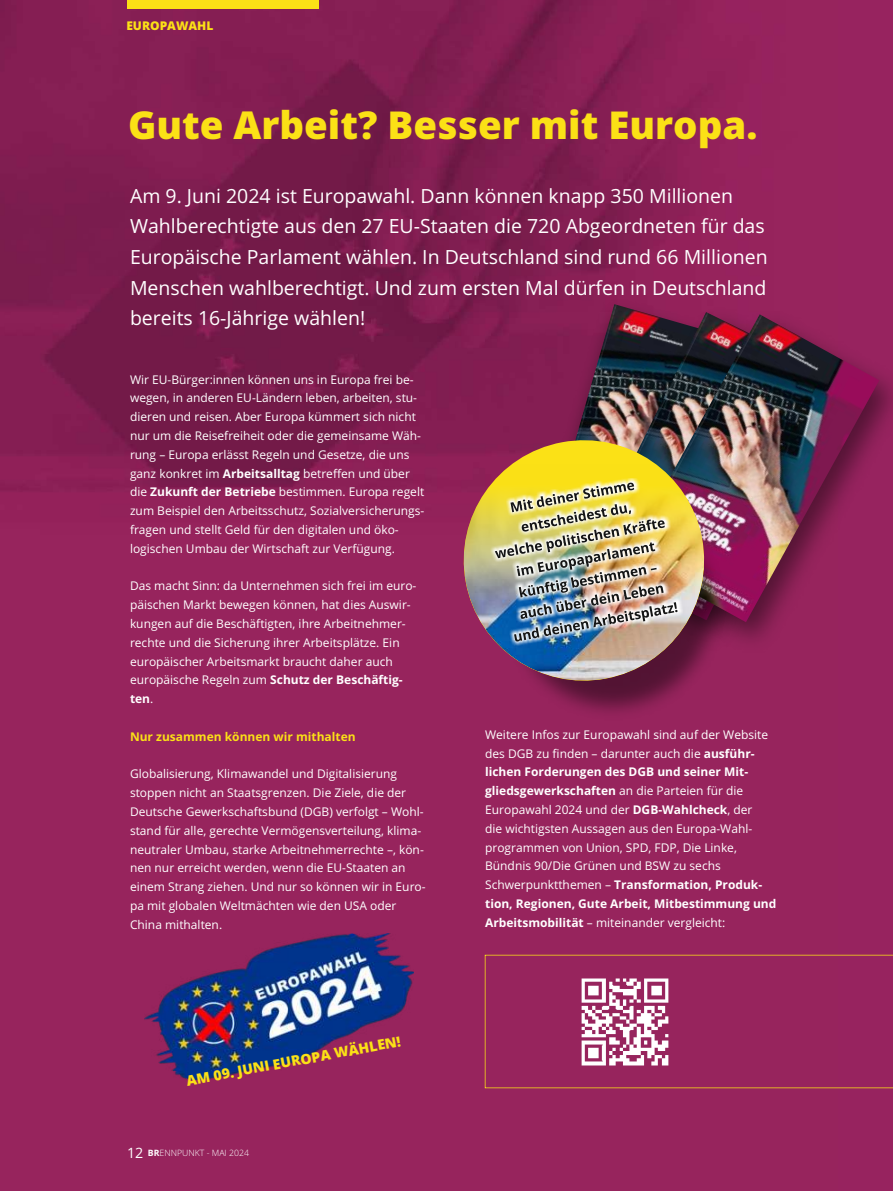
<style>
.page{position:relative;width:893px;height:1191px;background:#fff}
.page>*{position:absolute;margin:0;border:0;box-sizing:border-box;transform-origin:0 0}
.t1{font:800 38.4px "Open Sans";color:#fbe116}
.t2{font:19.5px/30.6px "Open Sans";color:#fff}
.t3{font:800 14.1px "Open Sans";color:#fbe116}
.t4{font:12px/18.8px "Open Sans";color:#fff}
.t5{font:700 12px "Open Sans";color:#fbe116}
.t6{font:800 12px "Open Sans";color:#fbe116}
.t7{font:700 12px "Open Sans";color:#fff}
.t8{font:300 8.7px "Open Sans";color:#fff}
.s1{font-weight:700}
.s2{font-weight:400}
.s3{font-weight:400;font-size:14.25px}
</style>
<div class="page">
<div style="left:823px;top:0;width:70px;height:1191px;background:#97235f"></div>
<img style="left:0;top:0;width:837px;height:1191px">
<div style="left:508px;top:283px;width:270px;height:366px;background:linear-gradient(to right,#841d52,#9a235f)"></div>
<div style="left:538px;top:304px;width:19px;height:126px;background:#851e53"></div>
<div style="left:557px;top:288px;width:318px;height:381px;background:#851e53"></div>
<img style="left:584px;top:350px;width:14px;height:80px">
<svg style="left:598px;top:289px;width:295px;height:384px;fill:#97235d"></svg>
<img style="left:626px;top:314px;width:253px;height:308px">
<svg style="left:485px;top:480px;width:254px;height:254px;background:#90275d"></svg>
<img style="left:454px;top:430px;width:260px;height:260px">
<img style="left:462px;top:463px;width:252px;height:227px">
<img style="left:490px;top:478px;width:192px;height:168px">
<img style="left:495px;top:482px;width:183px;height:159px">
<svg style="left:485px;top:954px;width:408px;height:134px;fill:#97245d"></svg>
<img style="left:144px;top:933px;width:270px;height:146px">
<div style="left:127px;top:0;width:192px;height:9px;background:#fbe116"></div>
<p class="t6" style="left:126px;top:16px;width:89px">EUROPAWAHL</p>
<h1 class="t1" style="left:128px;top:96px;width:631px">Gute Arbeit? Besser mit Europa.</h1>
<p class="t2" style="left:130px;top:180px;width:639px">Am 9. Juni 2024 ist Europawahl. Dann können knapp 350 Millionen Wahlberechtigte aus den 27 EU-Staaten die 720 Abgeordneten für das Europäische Parlament wählen. In Deutschland sind rund 66 Millionen Menschen wahlberechtigt. Und zum ersten Mal dürfen in Deutschland bereits 16-Jährige wählen!</p>
<p class="t4" style="left:130px;top:369px;width:296px">Wir EU-Bürger:innen können uns in Europa frei be&shy;wegen, in anderen EU-Ländern leben, arbeiten, stu&shy;dieren und reisen. Aber Europa kümmert sich nicht nur um die Reisefreiheit oder die gemeinsame Wäh&shy;rung – Europa erlässt Regeln und Gesetze, die uns ganz konkret im <span class="s1">Arbeitsalltag</span> betreffen und über die <span class="s1">Zukunft der Betriebe</span> bestimmen. Europa regelt zum Beispiel den Arbeitsschutz, Sozialversicherungs&shy;fragen und stellt Geld für den digitalen und öko&shy;logischen Umbau der Wirtschaft zur Verfügung.</p>
<p class="t4" style="left:130px;top:576px;width:288px">Das macht Sinn: da Unternehmen sich frei im euro&shy;päischen Markt bewegen können, hat dies Auswir&shy;kungen auf die Beschäftigten, ihre Arbeitnehmer&shy;rechte und die Sicherung ihrer Arbeitsplätze. Ein europäischer Arbeitsmarkt braucht daher auch europäische Regeln zum <span class="s1">Schutz der Beschäftig-</span></p>
<p class="t7" style="left:130px;top:690px;width:25px">ten<span class="s2">.</span></p>
<p class="t5" style="left:130px;top:728px;width:227px">Nur zusammen können wir mithalten</p>
<p class="t4" style="left:130px;top:764px;width:297px">Globalisierung, Klimawandel und Digitalisierung stoppen nicht an Staatsgrenzen. Die Ziele, die der Deutsche Gewerkschaftsbund (DGB) verfolgt – Wohl&shy;stand für alle, gerechte Vermögensverteilung, klima&shy;neutraler Umbau, starke Arbeitnehmerrechte –, kön&shy;nen nur erreicht werden, wenn die EU-Staaten an einem Strang ziehen. Und nur so können wir in Euro&shy;pa mit globalen Weltmächten wie den USA oder</p>
<p class="t4" style="left:130px;top:914px;width:94px">China mithalten.</p>
<p class="t3" style="left:185px;top:1069px;width:219px;rotate:-10deg">AM 09. JUNI EUROPA WÄHLEN!</p>
<p class="t8" style="left:127px;top:1146px;width:124px"><span class="s3">12</span> <span class="s1">BR</span>ENNPUNKT - MAI 2024</p>
<p class="t4" style="left:485px;top:725px;width:293px">Weitere Infos zur Europawahl sind auf der Website des DGB zu finden – darunter auch die <span class="s1">ausführ&shy;lichen Forderungen des DGB und seiner Mit&shy;gliedsgewerkschaften</span> an die Parteien für die Europawahl 2024 und der <span class="s1">DGB-Wahlcheck</span>, der<br>die wichtigsten Aussagen aus den Europa-Wahl&shy;programmen von Union, SPD, FDP, Die Linke, Bündnis 90/Die Grünen und BSW zu sechs Schwerpunktthemen – <span class="s1">Transformation, Produk&shy;tion, Regionen, Gute Arbeit, Mitbestimmung und Arbeitsmobilität</span> – miteinander vergleicht:</p>
</div>
